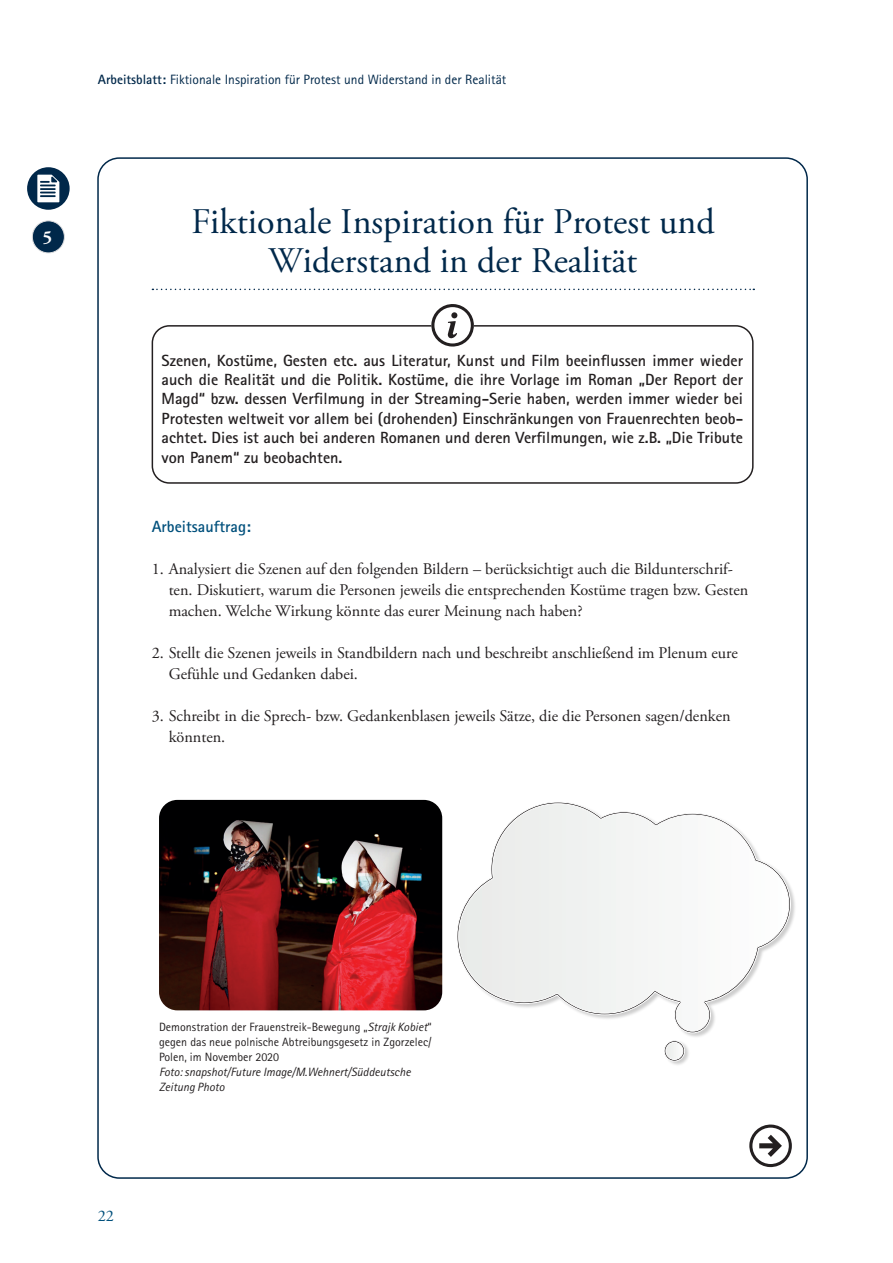
<style>
.page{position:relative;width:893px;height:1263px;background:#fff}
.page>*{position:absolute;margin:0;border:0;box-sizing:border-box;transform-origin:0 0}
.t1{font:36px/39px "Adobe Garamond Pro";color:#00284a;text-align:center}
.t2{font:700 18px "Adobe Garamond Pro";color:#fff}
.t3{font:16.2px/21px "Adobe Garamond Pro";color:#231f20}
.t4{font:700 16.2px/19.5px "Rotis Sans Serif Pro";color:#231f20;text-align:justify}
.t5{font:700 16.2px "Rotis Sans Serif Pro";color:#00507c}
.t6{font:16.2px "Adobe Garamond Pro";color:#00507c}
.t7{font:13.5px "Rotis Sans Serif Pro";color:#00284a}
.t8{font:12px/15px "Rotis Sans Serif Pro";color:#231f20;text-align:justify}
.t9{font:italic 12px/15px "Rotis Sans Serif Pro";color:#231f20}
.s1{font-weight:700}
.s2{font-style:italic}
</style>
<div class="page">
<div style="left:27px;top:167px;width:43px;height:43px;background:#00284a;border-radius:50%"></div>
<svg style="left:37px;top:175px;width:22px;height:27px"></svg>
<img style="left:670px;top:1045px;width:19px;height:20px">
<svg style="left:457px;top:802px;width:334px;height:231px"></svg>
<svg style="left:664px;top:1040px;width:21px;height:21px"></svg>
<div style="left:32px;top:221px;width:32px;height:32px;background:#00284a;border-radius:50%"></div>
<div style="left:32px;top:221px;width:33px;height:32px;border:1px solid #dcdddf;border-radius:50%"></div>
<svg style="left:152px;top:289px;width:602px;height:1px"></svg>
<div style="left:152px;top:325px;width:602px;height:159px;border:2px solid #231f20;border-radius:17px"></div>
<svg style="left:431px;top:304px;width:43px;height:43px"></svg>
<svg style="left:749px;top:1124px;width:43px;height:43px"></svg>
<img style="left:159px;top:800px;width:283px;height:210px">
<p class="t7" style="left:98px;top:72px;width:410px"><span class="s1">Arbeitsblatt:</span> Fiktionale Inspiration für Protest und Widerstand in der Realität</p>
<p class="t2" style="left:43px;top:227px;width:11px">5</p>
<h1 class="t1" style="left:191px;top:203px;width:525px">Fiktionale Inspiration für Protest und<br>Widerstand in der Realität</h1>
<p class="t4" style="left:162px;top:350px;width:583px">Szenen, Kostüme, Gesten etc. aus Literatur, Kunst und Film beeinflussen immer wieder auch die Realität und die Politik. Kostüme, die ihre Vorlage im Roman „Der Report der Magd“ bzw. dessen Verfilmung in der Streaming-Serie haben, werden immer wieder bei Protesten weltweit vor allem bei (drohenden) Einschränkungen von Frauenrechten beob&shy;achtet. Dies ist auch bei anderen Romanen und deren Verfilmungen, wie z.B. „Die Tribute von Panem“ zu beobachten.</p>
<p class="t5" style="left:152px;top:517px;width:101px">Arbeitsauftrag:</p>
<p class="t3" style="left:169px;top:559px;width:581px;text-indent:-17px">1. Analysiert die Szenen auf den folgenden Bildern – berücksichtigt auch die Bildunterschrif&shy;ten. Diskutiert, warum die Personen jeweils die entsprechenden Kostüme tragen bzw. Gesten machen. Welche Wirkung könnte das eurer Meinung nach haben?</p>
<p class="t3" style="left:169px;top:643px;width:571px;text-indent:-17px">2. Stellt die Szenen jeweils in Standbildern nach und beschreibt anschließend im Plenum eure<br>Gefühle und Gedanken dabei.</p>
<p class="t3" style="left:169px;top:706px;width:563px;text-indent:-17px">3. Schreibt in die Sprech- bzw. Gedankenblasen jeweils Sätze, die die Personen sagen/denken könnten.</p>
<p class="t8" style="left:159px;top:1020px;width:274px">Demonstration der Frauenstreik-Bewegung „<span class="s2">Strajk Kobiet</span>“ gegen das neue polnische Abtreibungsgesetz in Zgorzelec/ Polen, im November 2020</p>
<p class="t9" style="left:159px;top:1065px;width:253px">Foto: snapshot/Future Image/M.Wehnert/Süddeutsche<br>Zeitung Photo</p>
<p class="t6" style="left:98px;top:1206px;width:18px">22</p>
</div>
